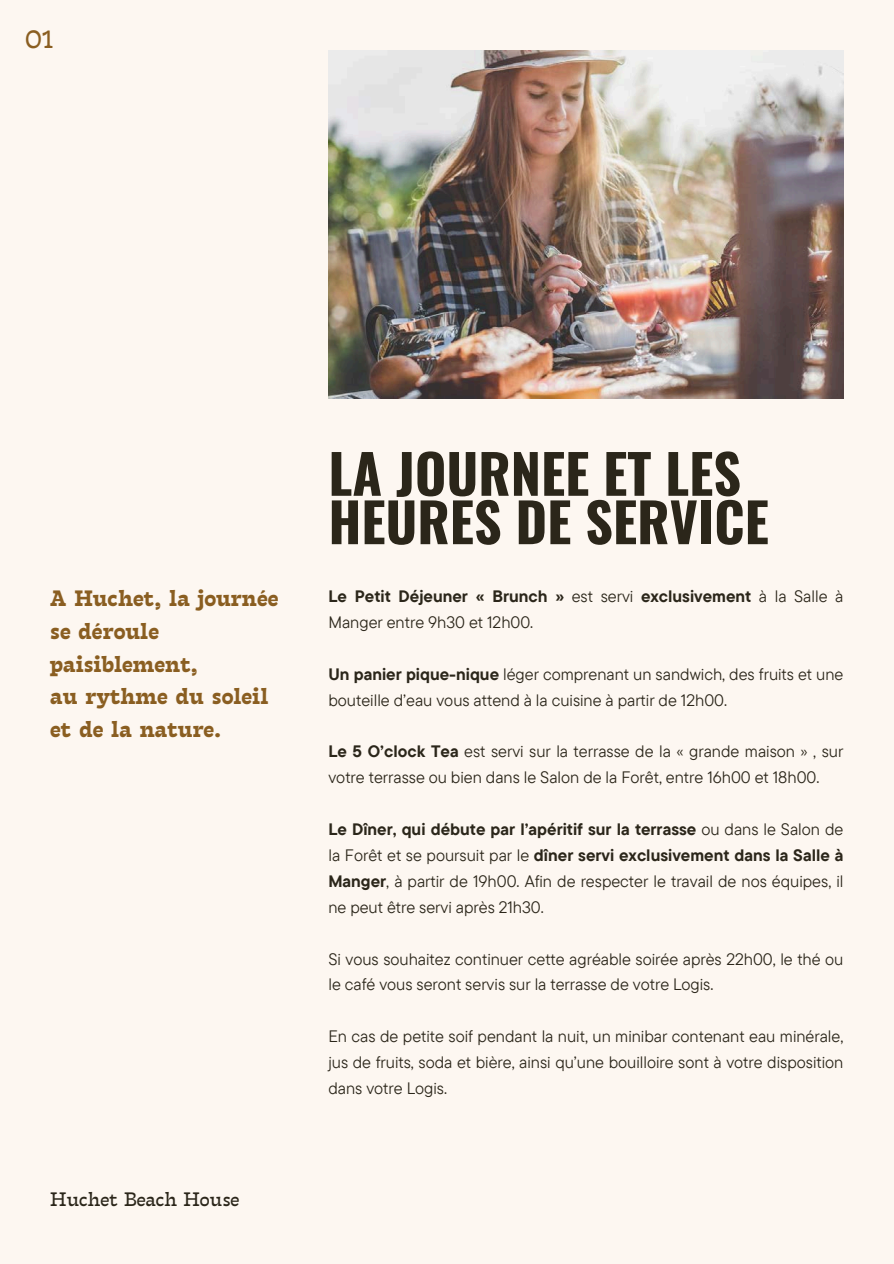
<style>
.page{position:relative;width:894px;height:1264px;background:#fff}
.page>*{position:absolute;margin:0;border:0;box-sizing:border-box;transform-origin:0 0}
.t1{font:700 54px/48.3px "Oswald";color:#2b261a}
.t2{font:27px "Tarif";color:#8a5e21}
.t3{font:700 24px/32.7px "Tarif";color:#8a5e21}
.t4{font:21px "Tarif";color:#2b261a}
.t5{font:16.5px/25.8px "TT Commons Pro";color:#2b261a}
.s1{font-weight:700}
</style>
<div class="page">
<div style="left:0;top:0;width:893px;height:1263px;background:#fdf7f1"></div>
<img style="left:328px;top:50px;width:514px;height:349px">
<p class="t2" style="left:25px;top:24px;width:30px">01</p>
<h3 class="t3" style="left:50px;top:583px;width:230px">A Huchet, la journée se déroule paisiblement,<br>au rythme du soleil et de la nature.</h3>
<p class="t4" style="left:50px;top:1187px;width:191px">Huchet Beach House</p>
<p class="t1" style="left:328px;top:447px;width:442px">LA JOURNEE ET LES<br>HEURES DE SERVICE</p>
<p class="t5" style="left:328px;top:583px;width:516px"><span class="s1">Le Petit Déjeuner « Brunch »</span> est servi <span class="s1">exclusivement</span> à la Salle à<br>Manger entre 9h30 et 12h00.</p>
<h2 class="t5" style="left:328px;top:660px;width:516px"><span class="s1">Un panier pique-nique</span> léger comprenant un sandwich, des fruits et une bouteille d’eau vous attend à la cuisine à partir de 12h00.</h2>
<h1 class="t5" style="left:328px;top:738px;width:516px"><span class="s1">Le 5 O’clock Tea</span> est servi sur la terrasse de la « grande maison » , sur votre terrasse ou bien dans le Salon de la Forêt, entre 16h00 et 18h00.</h1>
<p class="t5" style="left:328px;top:816px;width:516px;text-align:justify"><span class="s1">Le Dîner, qui débute par l’apéritif sur la terrasse</span> ou dans le Salon de la Forêt et se poursuit par le <span class="s1">dîner servi exclusivement dans la Salle à Manger</span>, à partir de 19h00. Afin de respecter le travail de nos équipes, il ne peut être servi après 21h30.</p>
<p class="t5" style="left:328px;top:945px;width:516px">Si vous souhaitez continuer cette agréable soirée après 22h00, le thé ou le café vous seront servis sur la terrasse de votre Logis.</p>
<p class="t5" style="left:328px;top:1023px;width:516px;text-align:justify">En cas de petite soif pendant la nuit, un minibar contenant eau minérale, jus de fruits, soda et bière, ainsi qu’une bouilloire sont à votre disposition dans votre Logis.</p>
</div>
